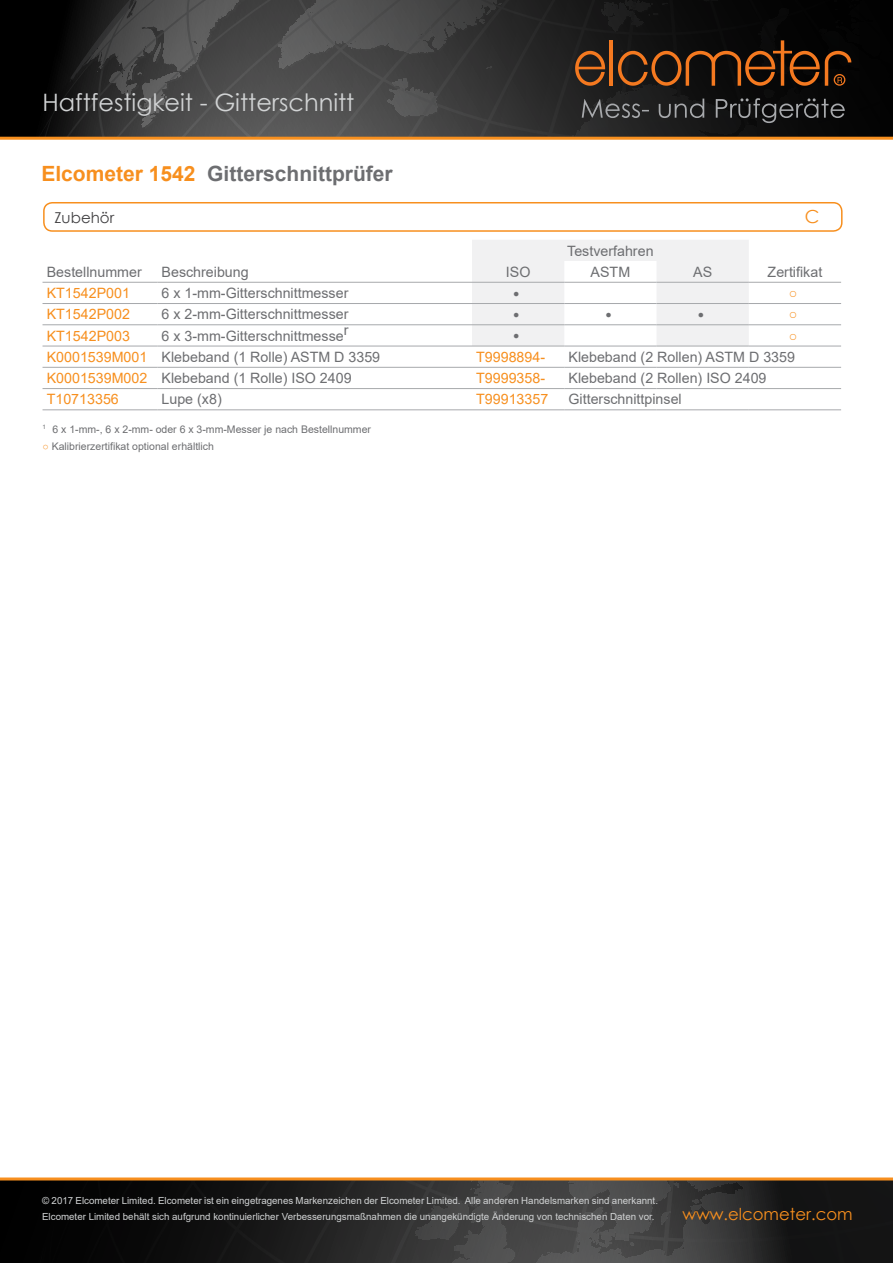
<style>
.page{position:relative;width:893px;height:1263px;background:#fff}
.page>*{position:absolute;margin:0;border:0;box-sizing:border-box;transform-origin:0 0}
.t1{font:24px "Century Gothic";color:#d1d3d4}
.t2{font:700 21px "Arial";color:#6d6e71}
.t3{font:18px "Century Gothic";color:#f78f1e}
.t4{font:16.5px "Century Gothic";color:#f78f1e}
.t5{font:15px "Century Gothic";color:#414042}
.t6{font:14.25px "Arial";color:#6d6e71}
.t7{font:14.25px "Arial";color:#f78f1e}
.t8{font:10.5px "Arial";color:#6d6e71}
.t9{font:9.75px/15.9px "Arial";color:#d1d3d4}
.s1{color:#f78f1e}
</style>
<div class="page">
<div style="left:0;top:0;width:893px;height:138px;background:#000"></div>
<svg style="left:34px;top:0;width:859px;height:137px;background:#383737"></svg>
<hr style="left:609px;top:40px;width:4px;height:46px;background:#f47920">
<svg style="left:575px;top:51px;width:30px;height:35px"></svg>
<svg style="left:618px;top:0;width:275px;height:86px"></svg>
<svg style="left:582px;top:98px;width:263px;height:25px"></svg>
<hr style="left:0;top:137px;width:893px;height:3px;background:#f78f1e">
<svg style="left:0;top:1180px;width:893px;height:83px;background:#272626"></svg>
<hr style="left:0;top:1177px;width:893px;height:3px;background:#f78f1e">
<svg style="left:472px;top:240px;width:277px;height:106px"></svg>
<hr style="left:43px;top:324px;width:114px;height:1px;background:#a7a9ac">
<hr style="left:157px;top:324px;width:315px;height:1px;background:#a7a9ac">
<hr style="left:43px;top:346px;width:114px;height:1px;background:#a7a9ac">
<hr style="left:157px;top:346px;width:315px;height:1px;background:#a7a9ac">
<hr style="left:43px;top:367px;width:114px;height:1px;background:#a7a9ac">
<hr style="left:157px;top:367px;width:315px;height:1px;background:#a7a9ac">
<hr style="left:43px;top:388px;width:114px;height:1px;background:#a7a9ac">
<hr style="left:157px;top:388px;width:315px;height:1px;background:#a7a9ac">
<hr style="left:43px;top:410px;width:114px;height:1px;background:#a7a9ac">
<hr style="left:157px;top:410px;width:315px;height:1px;background:#a7a9ac">
<hr style="left:472px;top:324px;width:92px;height:1px;background:#a7a9ac">
<hr style="left:564px;top:324px;width:93px;height:1px;background:#a7a9ac">
<hr style="left:657px;top:324px;width:92px;height:1px;background:#a7a9ac">
<hr style="left:472px;top:303px;width:92px;height:1px;background:#a7a9ac">
<hr style="left:564px;top:303px;width:93px;height:1px;background:#a7a9ac">
<hr style="left:749px;top:324px;width:92px;height:1px;background:#a7a9ac">
<hr style="left:472px;top:346px;width:92px;height:1px;background:#a7a9ac">
<hr style="left:564px;top:346px;width:93px;height:1px;background:#a7a9ac">
<hr style="left:657px;top:346px;width:92px;height:1px;background:#a7a9ac">
<hr style="left:749px;top:346px;width:92px;height:1px;background:#a7a9ac">
<hr style="left:472px;top:367px;width:92px;height:1px;background:#a7a9ac">
<hr style="left:564px;top:367px;width:93px;height:1px;background:#a7a9ac">
<hr style="left:657px;top:367px;width:92px;height:1px;background:#a7a9ac">
<hr style="left:749px;top:367px;width:92px;height:1px;background:#a7a9ac">
<hr style="left:472px;top:388px;width:92px;height:1px;background:#a7a9ac">
<hr style="left:564px;top:388px;width:93px;height:1px;background:#a7a9ac">
<hr style="left:657px;top:388px;width:92px;height:1px;background:#a7a9ac">
<hr style="left:749px;top:388px;width:92px;height:1px;background:#a7a9ac">
<hr style="left:472px;top:410px;width:92px;height:1px;background:#a7a9ac">
<hr style="left:564px;top:410px;width:93px;height:1px;background:#a7a9ac">
<hr style="left:657px;top:410px;width:92px;height:1px;background:#a7a9ac">
<hr style="left:749px;top:410px;width:92px;height:1px;background:#a7a9ac">
<hr style="left:657px;top:303px;width:92px;height:1px;background:#a7a9ac">
<hr style="left:43px;top:282px;width:114px;height:1px;background:#a7a9ac">
<hr style="left:157px;top:282px;width:315px;height:1px;background:#a7a9ac">
<hr style="left:43px;top:303px;width:114px;height:1px;background:#a7a9ac">
<hr style="left:157px;top:303px;width:315px;height:1px;background:#a7a9ac">
<hr style="left:472px;top:282px;width:92px;height:1px;background:#a7a9ac">
<hr style="left:564px;top:282px;width:93px;height:1px;background:#a7a9ac">
<hr style="left:657px;top:282px;width:92px;height:1px;background:#a7a9ac">
<hr style="left:749px;top:282px;width:92px;height:1px;background:#a7a9ac">
<hr style="left:749px;top:303px;width:92px;height:1px;background:#a7a9ac">
<div style="left:43px;top:202px;width:799px;height:30px;border:2px solid #f78f1e;border-radius:9px"></div>
<h1 class="t1" style="left:43px;top:86px;width:313px">Haftfestigkeit - Gitterschnitt</h1>
<h2 class="t2" style="left:41px;top:159px;width:353px"><span class="s1">Elcometer 1542</span> Gitterschnittprüfer</h2>
<p class="t5" style="left:54px;top:207px;width:61px">Zubehör</p>
<p class="t3" style="left:805px;top:204px;width:16px">C</p>
<p class="t6" style="left:567px;top:241px;width:88px">Testverfahren</p>
<p class="t6" style="left:47px;top:262px;width:97px">Bestellnummer</p>
<p class="t6" style="left:162px;top:262px;width:89px">Beschreibung</p>
<p class="t6" style="left:506px;top:262px;width:26px">ISO</p>
<p class="t6" style="left:591px;top:262px;width:41px">ASTM</p>
<p class="t6" style="left:693px;top:262px;width:21px">AS</p>
<p class="t6" style="left:768px;top:262px;width:56px">Zertifikat</p>
<p class="t7" style="left:47px;top:283px;width:85px">KT1542P001</p>
<p class="t6" style="left:162px;top:283px;width:188px">6 x 1-mm-Gitterschnittmesser</p>
<p class="t8" style="left:513px;top:286px;width:8px">●</p>
<p class="t7" style="left:789px;top:283px;width:10px">○</p>
<p class="t7" style="left:47px;top:304px;width:85px">KT1542P002</p>
<p class="t6" style="left:162px;top:304px;width:188px">6 x 2-mm-Gitterschnittmesser</p>
<p class="t8" style="left:513px;top:307px;width:8px">●</p>
<p class="t8" style="left:605px;top:307px;width:8px">●</p>
<p class="t8" style="left:698px;top:307px;width:8px">●</p>
<p class="t7" style="left:789px;top:304px;width:10px">○</p>
<p class="t7" style="left:47px;top:326px;width:85px">KT1542P003</p>
<p class="t6" style="left:162px;top:326px;width:188px">6 x 3-mm-Gitterschnittmesser</p>
<p class="t8" style="left:513px;top:328px;width:8px">●</p>
<p class="t7" style="left:789px;top:326px;width:10px">○</p>
<p class="t6" style="left:47px;top:347px;width:335px"><span class="s1">K0001539M001</span> Klebeband (1 Rolle) ASTM D 3359</p>
<p class="t7" style="left:476px;top:347px;width:70px">T9998894-</p>
<p class="t6" style="left:568px;top:347px;width:228px">Klebeband (2 Rollen) ASTM D 3359</p>
<p class="t6" style="left:47px;top:368px;width:306px"><span class="s1">K0001539M002</span> Klebeband (1 Rolle) ISO 2409</p>
<p class="t7" style="left:476px;top:368px;width:70px">T9999358-</p>
<p class="t6" style="left:568px;top:368px;width:200px">Klebeband (2 Rollen) ISO 2409</p>
<p class="t7" style="left:47px;top:390px;width:74px">T10713356</p>
<p class="t6" style="left:162px;top:390px;width:62px">Lupe (x8)</p>
<p class="t7" style="left:476px;top:390px;width:74px">T99913357</p>
<p class="t6" style="left:568px;top:390px;width:115px">Gitterschnittpinsel</p>
<p class="t8" style="left:43px;top:422px;width:330px"><sup>1</sup> 6 x 1-mm-, 6 x 2-mm- oder 6 x 3-mm-Messer je nach Bestellnummer</p>
<p class="t8" style="left:43px;top:439px;width:173px"><span class="s1">○</span> Kalibrierzertifikat optional erhältlich</p>
<p class="t9" style="left:42px;top:1192px;width:617px">© 2017 Elcometer Limited. Elcometer ist ein eingetragenes Markenzeichen der Elcometer Limited. Alle anderen Handelsmarken sind anerkannt.<br>Elcometer Limited behält sich aufgrund kontinuierlicher Verbesserungsmaßnahmen die unangekündigte Änderung von technischen Daten vor.</p>
<p class="t4" style="left:682px;top:1202px;width:172px">www.elcometer.com</p>
</div>
